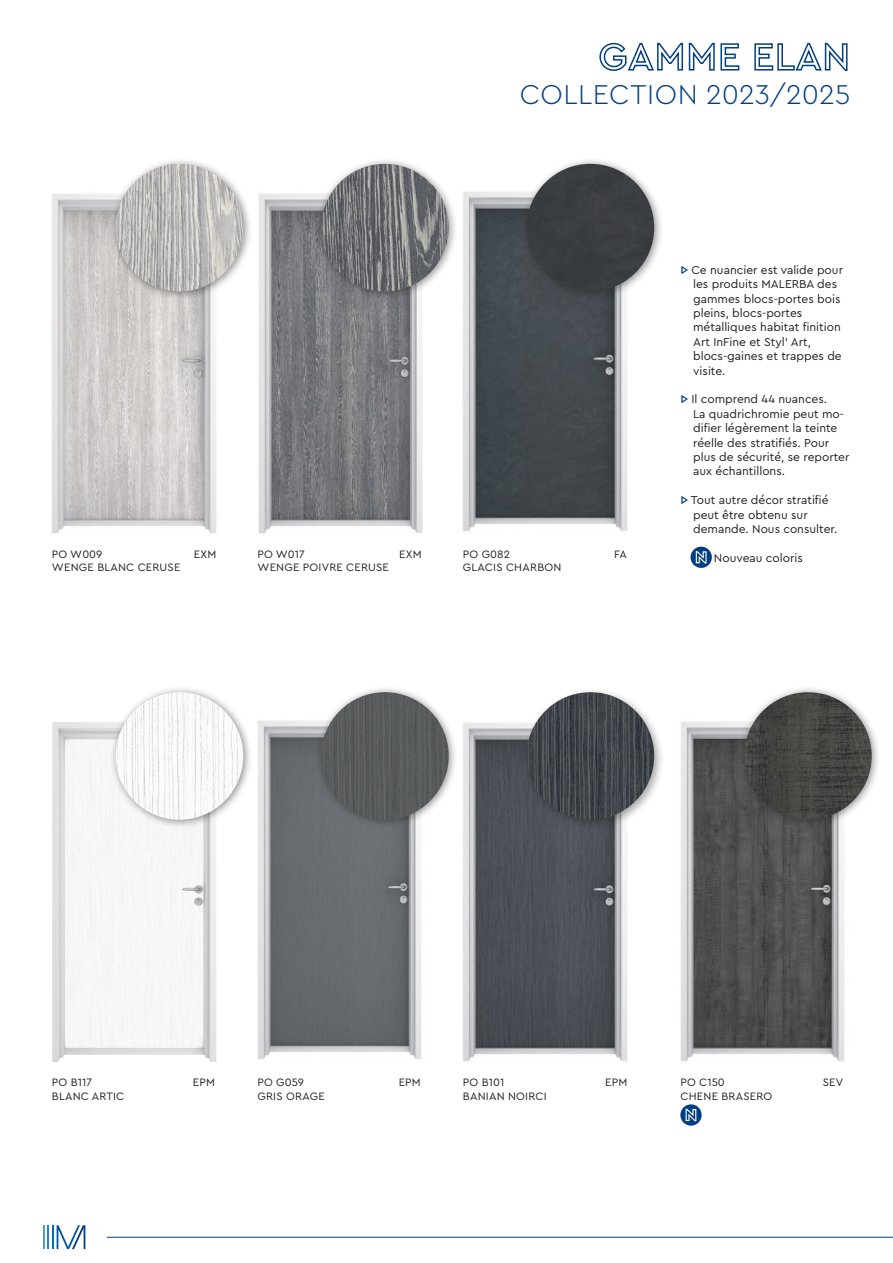
<style>
.page{position:relative;width:893px;height:1263px;background:#fff}
.page>*{position:absolute;margin:0;border:0;box-sizing:border-box;transform-origin:0 0}
.t1{font:300 28.5px "Cera PRO";letter-spacing:.015em;color:#003f84}
.t2{font:12px/14.4px "Cera PRO";color:#241f1f}
.t3{font:11.25px "Cera PRO";letter-spacing:.02em;color:#241f1f}
.s1{font-weight:500;color:#003f84}
</style>
<div class="page">
<img style="left:462px;top:722px;width:166px;height:340px">
<img style="left:680px;top:721px;width:165px;height:341px">
<img style="left:51px;top:193px;width:166px;height:341px">
<img style="left:52px;top:722px;width:165px;height:340px">
<img style="left:257px;top:720px;width:165px;height:339px">
<img style="left:462px;top:191px;width:166px;height:340px">
<img style="left:258px;top:193px;width:165px;height:341px">
<div style="left:521px;top:687px;width:144px;height:143px;background:#241f1f;opacity:.4"></div>
<img style="left:527px;top:692px;width:127px;height:128px;border-radius:64px">
<div style="left:737px;top:685px;width:144px;height:144px;background:#241f1f;opacity:.5"></div>
<img style="left:744px;top:692px;width:128px;height:128px;border-radius:64px">
<div style="left:109px;top:157px;width:144px;height:144px;background:#241f1f;opacity:.5"></div>
<img style="left:116px;top:164px;width:127px;height:127px;border-radius:64px">
<div style="left:109px;top:685px;width:144px;height:144px;background:#241f1f;opacity:.5"></div>
<img style="left:116px;top:692px;width:127px;height:128px;border-radius:64px">
<div style="left:314px;top:685px;width:144px;height:144px;background:#241f1f;opacity:.5"></div>
<img style="left:321px;top:692px;width:128px;height:128px;border-radius:64px">
<div style="left:314px;top:157px;width:144px;height:144px;background:#241f1f;opacity:.5"></div>
<img style="left:321px;top:164px;width:128px;height:127px;border-radius:64px">
<div style="left:680px;top:1104px;width:22px;height:21px;background:#003f84;border-radius:50%"></div>
<svg style="left:685px;top:1108px;width:12px;height:14px"></svg>
<div style="left:691px;top:547px;width:21px;height:21px;background:#003f84;border-radius:50%"></div>
<svg style="left:695px;top:551px;width:12px;height:13px"></svg>
<div style="left:520px;top:157px;width:143px;height:144px;background:#241f1f;opacity:.5"></div>
<div style="left:527px;top:164px;width:127px;height:127px;background:#3a3d40;border-radius:64px"></div>
<hr style="left:107px;top:1237px;width:786px;height:1px;background:#003f84">
<hr style="left:43px;top:1225px;width:2px;height:24px;background:#539dd1">
<hr style="left:47px;top:1225px;width:2px;height:24px;background:#2981c0">
<hr style="left:52px;top:1225px;width:2px;height:24px;background:#006db5">
<svg style="left:57px;top:1225px;width:28px;height:24px"></svg>
<svg style="left:599px;top:42px;width:141px;height:29px"></svg>
<svg style="left:754px;top:42px;width:94px;height:29px"></svg>
<h1 class="t1" style="left:520px;top:75px;width:332px">COLLECTION 2023/2025</h1>
<p class="t3" style="left:52px;top:547px;width:52px">PO W009</p>
<p class="t3" style="left:194px;top:547px;width:24px">EXM</p>
<p class="t3" style="left:52px;top:560px;width:130px">WENGE BLANC CERUSE</p>
<p class="t3" style="left:257px;top:547px;width:49px">PO W017</p>
<p class="t3" style="left:399px;top:547px;width:24px">EXM</p>
<p class="t3" style="left:257px;top:560px;width:133px">WENGE POIVRE CERUSE</p>
<p class="t3" style="left:463px;top:547px;width:49px">PO G082</p>
<p class="t3" style="left:614px;top:547px;width:14px">FA</p>
<p class="t3" style="left:463px;top:560px;width:100px">GLACIS CHARBON</p>
<p class="t2" style="left:693px;top:262px;width:151px;text-indent:-13px"><span class="s1">▷</span> Ce nuancier est valide pour les produits MALERBA des gammes blocs-portes bois pleins, blocs-portes métalliques habitat finition<br>Art InFine et Styl’ Art, blocs-gaines et trappes de visite.</p>
<p class="t2" style="left:693px;top:392px;width:158px;text-indent:-13px"><span class="s1">▷</span> Il comprend 44 nuances.<br>La quadrichromie peut mo&shy;difier légèrement la teinte réelle des stratifiés. Pour plus de sécurité, se reporter aux échantillons.</p>
<p class="t2" style="left:693px;top:492px;width:146px;text-indent:-13px"><span class="s1">▷</span> Tout autre décor stratifié peut être obtenu sur demande. Nous consulter.</p>
<p class="t2" style="left:714px;top:550px;width:90px">Nouveau coloris</p>
<p class="t3" style="left:52px;top:1075px;width:42px">PO B117</p>
<p class="t3" style="left:193px;top:1075px;width:24px">EPM</p>
<p class="t3" style="left:52px;top:1088px;width:74px">BLANC ARTIC</p>
<p class="t3" style="left:257px;top:1075px;width:48px">PO G059</p>
<p class="t3" style="left:399px;top:1075px;width:24px">EPM</p>
<p class="t3" style="left:257px;top:1088px;width:69px">GRIS ORAGE</p>
<p class="t3" style="left:463px;top:1075px;width:43px">PO B101</p>
<p class="t3" style="left:605px;top:1075px;width:24px">EPM</p>
<p class="t3" style="left:463px;top:1088px;width:85px">BANIAN NOIRCI</p>
<p class="t3" style="left:680px;top:1075px;width:46px">PO C150</p>
<p class="t3" style="left:823px;top:1075px;width:22px">SEV</p>
<p class="t3" style="left:680px;top:1088px;width:93px">CHENE BRASERO</p>
</div>
